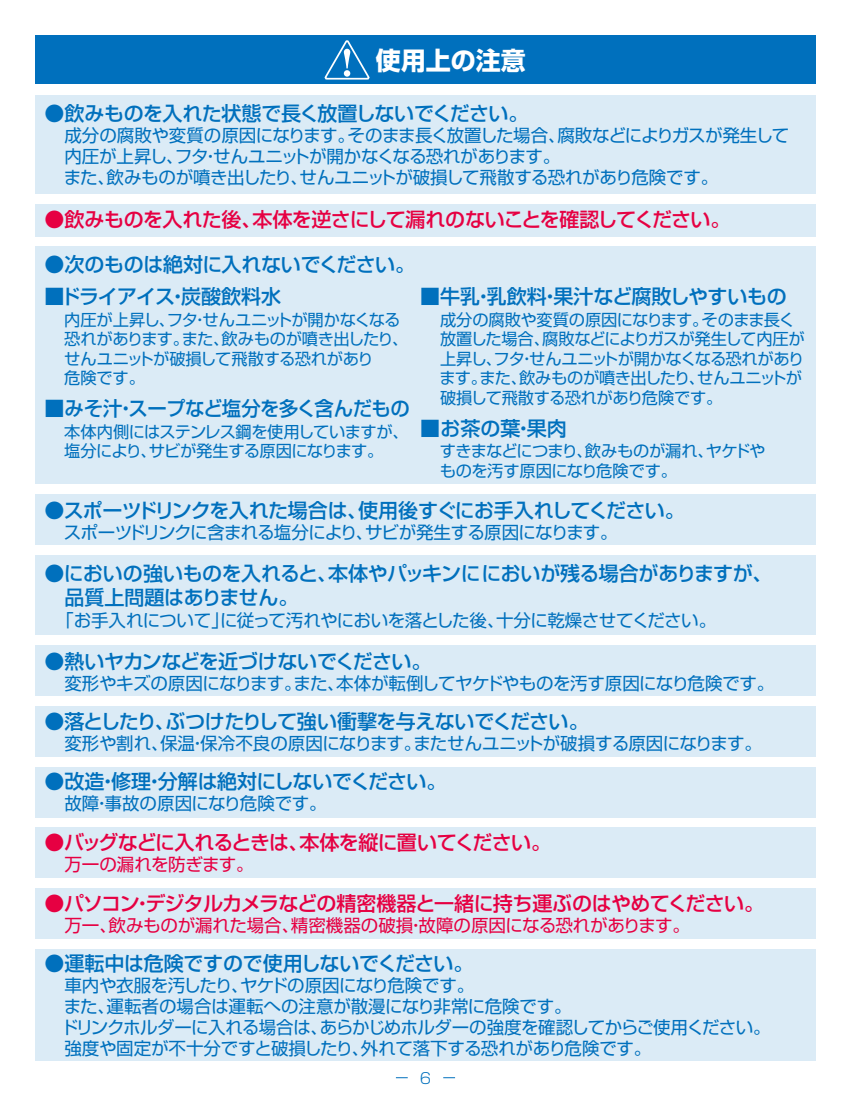
<style>
.page{position:relative;width:851px;height:1099px;background:#fff}
.page>*{position:absolute;margin:0;border:0;box-sizing:border-box;transform-origin:0 0}
.t1{font:700 25px "Shin Go Pro";color:#fff}
.t2{font:500 20px/24px "Shin Go Pro";letter-spacing:-.025em;color:#0070bd}
.t3{font:500 20px "Shin Go Pro";letter-spacing:-.035em;color:#e60042}
.t4{font:500 20px "Shin Go Pro";letter-spacing:-.045em;color:#0070bd}
.t5{font:17.5px/21px "Shin Go Pro";letter-spacing:-.03em;color:#0070bd}
.t6{font:17.5px "Shin Go Pro";letter-spacing:-.01em;color:#e60042}
.t7{font:17.5px "Shin Go Pro";letter-spacing:-.005em;color:#0070bd}
.t8{font:16.25px/19.5px "Shin Go Pro";letter-spacing:-.03em;color:#0070bd}
.t9{font:300 15px "Shin Go Pro";color:#0070bd}
</style>
<div class="page">
<div style="left:35px;top:35px;width:780px;height:49px;background:#0070bd"></div>
<svg style="left:325px;top:40px;width:45px;height:40px"></svg>
<div style="left:35px;top:949px;width:780px;height:111px;background:#dbebf6"></div>
<div style="left:35px;top:888px;width:780px;height:50px;background:#dbebf6"></div>
<div style="left:35px;top:827px;width:780px;height:50px;background:#dbebf6"></div>
<div style="left:35px;top:247px;width:780px;height:237px;background:#dbebf6"></div>
<div style="left:35px;top:767px;width:780px;height:50px;background:#dbebf6"></div>
<div style="left:35px;top:706px;width:780px;height:50px;background:#dbebf6"></div>
<div style="left:35px;top:646px;width:780px;height:50px;background:#dbebf6"></div>
<div style="left:35px;top:555px;width:780px;height:80px;background:#dbebf6"></div>
<div style="left:35px;top:494px;width:780px;height:50px;background:#dbebf6"></div>
<div style="left:35px;top:204px;width:780px;height:32px;background:#dbebf6"></div>
<div style="left:35px;top:95px;width:780px;height:98px;background:#dbebf6"></div>
<svg style="left:443px;top:1077px;width:12px;height:1px"></svg>
<h1 class="t1" style="left:376px;top:41px;width:151px">使用上の注意</h1>
<p class="t2" style="left:44px;top:99px;width:485px">●飲みものを入れた状態で長く放置しないでください。</p>
<p class="t5" style="left:64px;top:122px;width:727px">成分の腐敗や変質の原因になります。そのまま長く放置した場合、腐敗などによりガスが発生して内圧が上昇し、フタ・せんユニットが開かなくなる恐れがあります。<br>また、飲みものが噴き出したり、せんユニットが破損して飛散する恐れがあり危険です。</p>
<p class="t3" style="left:44px;top:203px;width:687px">●飲みものを入れた後、本体を逆さにして漏れのないことを確認してください。</p>
<p class="t2" style="left:44px;top:250px;width:372px">●次のものは絶対に入れないでください。</p>
<p class="t4" style="left:44px;top:280px;width:238px">■ドライアイス・炭酸飲料水</p>
<p class="t8" style="left:64px;top:308px;width:345px">内圧が上昇し、フタ・せんユニットが開かなくなる恐れがあります。また、飲みものが噴き出したり、せんユニットが破損して飛散する恐れがあり<br>危険です。</p>
<p class="t2" style="left:420px;top:282px;width:368px">■牛乳・乳飲料・果汁など腐敗しやすいもの</p>
<p class="t8" style="left:439px;top:308px;width:367px">成分の腐敗や変質の原因になります。そのまま長く放置した場合、腐敗などによりガスが発生して内圧が上昇し、フタ・せんユニットが開かなくなる恐れがあります。また、飲みものが噴き出したり、せんユニットが破損して飛散する恐れがあり危険です。</p>
<p class="t2" style="left:44px;top:394px;width:367px">■みそ汁・スープなど塩分を多く含んだもの</p>
<p class="t8" style="left:64px;top:420px;width:346px">本体内側にはステンレス鋼を使用していますが、塩分により、サビが発生する原因になります。</p>
<p class="t2" style="left:420px;top:413px;width:148px">■お茶の葉・果肉</p>
<p class="t8" style="left:439px;top:439px;width:327px">すきまなどにつまり、飲みものが漏れ、ヤケドやものを汚す原因になり危険です。</p>
<p class="t2" style="left:44px;top:496px;width:641px">●スポーツドリンクを入れた場合は、使用後すぐにお手入れしてください。</p>
<p class="t5" style="left:64px;top:519px;width:555px">スポーツドリンクに含まれる塩分により、サビが発生する原因になります。</p>
<p class="t2" style="left:64px;top:558px;width:709px;text-indent:-20px">●においの強いものを入れると、本体やパッキンににおいが残る場合がありますが、品質上問題はありません。</p>
<p class="t5" style="left:56px;top:607px;width:661px">「お手入れについて」に従って汚れやにおいを落とした後、十分に乾燥させてください。</p>
<p class="t2" style="left:44px;top:647px;width:388px">●熱いヤカンなどを近づけないでください。</p>
<p class="t5" style="left:64px;top:670px;width:711px">変形やキズの原因になります。また、本体が転倒してヤケドやものを汚す原因になり危険です。</p>
<p class="t2" style="left:44px;top:706px;width:545px">●落としたり、ぶつけたりして強い衝撃を与えないでください。</p>
<p class="t5" style="left:64px;top:730px;width:699px">変形や割れ、保温・保冷不良の原因になります。またせんユニットが破損する原因になります。</p>
<p class="t2" style="left:44px;top:767px;width:403px">●改造・修理・分解は絶対にしないでください。</p>
<p class="t7" style="left:64px;top:788px;width:264px">故障・事故の原因になり危険です。</p>
<p class="t3" style="left:44px;top:825px;width:508px">●バッグなどに入れるときは、本体を縦に置いてください。</p>
<p class="t6" style="left:64px;top:849px;width:191px">万一の漏れを防ぎます。</p>
<p class="t3" style="left:44px;top:886px;width:721px">●パソコン・デジタルカメラなどの精密機器と一緒に持ち運ぶのはやめてください。</p>
<p class="t6" style="left:64px;top:910px;width:627px">万一、飲みものが漏れた場合、精密機器の破損・故障の原因になる恐れがあります。</p>
<p class="t2" style="left:44px;top:948px;width:430px">●運転中は危険ですので使用しないでください。</p>
<p class="t5" style="left:61px;top:972px;width:711px">車内や衣服を汚したり、ヤケドの原因になり危険です。<br>また、運転者の場合は運転への注意が散漫になり非常に危険です。<br>ドリンクホルダーに入れる場合は、あらかじめホルダーの強度を確認してからご使用ください。強度や固定が不十分ですと破損したり、外れて落下する恐れがあり危険です。</p>
<p class="t9" style="left:420px;top:1066px;width:13px">6</p>
</div>
